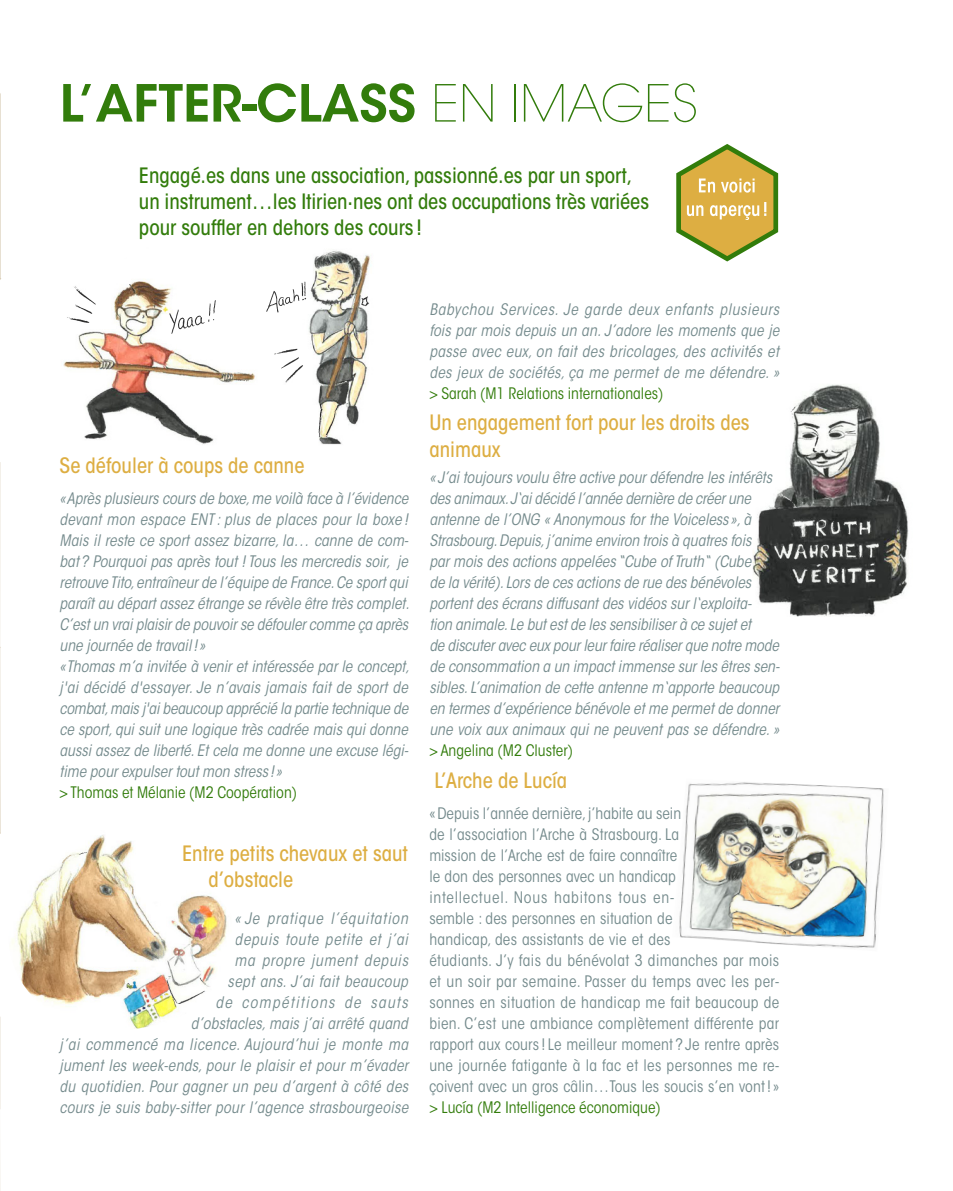
<style>
.page{position:relative;width:953px;height:1191px;background:#fff}
.page>*{position:absolute;margin:0;border:0;box-sizing:border-box;transform-origin:0 0}
.Titre-ok{font:600 50.75px "ITC Avant Garde Std";color:#327c0b}
.Sous-titre_-_ok{font:500 condensed 21px/26.2px "ITC Avant Garde Std";color:#327c0b}
.Sous-titre_-_ok-2{font:500 condensed 21px/26.2px "ITC Avant Garde Std";color:#ddae42}
.texte{font:italic condensed 15.75px/21px "ITC Avant Garde Std";color:#748a8c;text-align:justify}
.texte-2{font:condensed 15.75px/21px "ITC Avant Garde Std";letter-spacing:.01em;color:#748a8c}
.texte-3{font:italic condensed 15.75px/21px "ITC Avant Garde Std";letter-spacing:.02em;color:#748a8c;text-align:right}
.texte-4{font:condensed 15.75px "ITC Avant Garde Std";color:#327c0b}
.s1{font-weight:200}
.s2{font-style:normal;color:#327c0b}
.s3{color:#327c0b}
</style>
<div class="page">
<img style="left:752px;top:384px;width:157px;height:233px">
<img style="left:63px;top:250px;width:307px;height:195px">
<img style="left:265px;top:281px;width:41px;height:103px">
<img style="left:168px;top:299px;width:49px;height:35px">
<img style="left:67px;top:286px;width:30px;height:38px">
<svg style="left:160px;top:309px;width:3px;height:4px"></svg>
<img style="left:318px;top:403px;width:23px;height:41px">
<img style="left:333px;top:379px;width:23px;height:28px">
<svg style="left:211px;top:436px;width:3px;height:6px"></svg>
<svg style="left:217px;top:376px;width:13px;height:8px"></svg>
<img style="left:233px;top:378px;width:16px;height:4px">
<img style="left:354px;top:330px;width:14px;height:74px">
<img style="left:357px;top:294px;width:13px;height:17px">
<img style="left:679px;top:782px;width:205px;height:166px">
<img style="left:759px;top:863px;width:17px;height:4px">
<img style="left:746px;top:891px;width:22px;height:12px">
<img style="left:733px;top:923px;width:22px;height:8px">
<img style="left:759px;top:854px;width:24px;height:9px">
<svg style="left:787px;top:856px;width:2px;height:6px"></svg>
<img style="left:771px;top:925px;width:15px;height:11px">
<img style="left:12px;top:835px;width:216px;height:194px">
<img style="left:164px;top:975px;width:43px;height:33px">
<svg style="left:141px;top:987px;width:5px;height:5px"></svg>
<svg style="left:156px;top:931px;width:4px;height:4px"></svg>
<svg style="left:62px;top:851px;width:25px;height:13px"></svg>
<svg style="left:125px;top:981px;width:5px;height:7px"></svg>
<svg style="left:212px;top:844px;width:3px;height:7px"></svg>
<svg style="left:676px;top:144px;width:103px;height:118px"></svg>
<p class="Titre-ok" style="left:60px;top:71px;width:640px">L’AFTER-CLASS <span class="s1">EN IMAGES</span></p>
<p class="Sous-titre_-_ok" style="left:139px;top:162px;width:511px">Engagé.es dans une association, passionné.es par un sport, un instrument…les Itirien·nes ont des occupations très variées pour souffler en dehors des cours !</p>
<p class="Sous-titre_-_ok-2" style="left:60px;top:452px;width:246px">Se défouler à coups de canne</p>
<p class="texte" style="left:60px;top:488px;width:351px">«Après plusieurs cours de boxe, me voilà face à l’évidence devant mon espace ENT : plus de places pour la boxe !<br>Mais il reste ce sport assez bizarre, la… canne de com&shy;bat ? Pourquoi pas après tout ! Tous les mercredis soir, je retrouve Tito, entraîneur de l’équipe de France. Ce sport qui paraît au départ assez étrange se révèle être très complet.<br>C’est un vrai plaisir de pouvoir se défouler comme ça après une journée de travail !»</p>
<p class="texte" style="left:60px;top:656px;width:351px">«Thomas m’a invitée à venir et intéressée par le concept, j'ai décidé d'essayer. Je n’avais jamais fait de sport de combat, mais j'ai beaucoup apprécié la partie technique de ce sport, qui suit une logique très cadrée mais qui donne aussi assez de liberté. Et cela me donne une excuse légi&shy;time pour expulser tout mon stress !»</p>
<p class="texte-4" style="left:60px;top:783px;width:239px">&gt; Thomas et Mélanie (M2 Coopération)</p>
<p class="Sous-titre_-_ok-2" style="left:208px;top:840px;width:201px;text-indent:-26px">Entre petits chevaux et saut d’obstacle</p>
<p class="texte-3" style="left:60px;top:908px;width:350px">« Je pratique l’équitation<br>depuis toute petite et j’ai<br>ma propre jument depuis<br>sept ans. J’ai fait beaucoup<br>de compétitions de sauts<br>d’obstacles, mais j’ai arrêté quand<br>j’ai commencé ma licence. Aujourd’hui je monte ma jument les week-ends, pour le plaisir et pour m’évader du quotidien. Pour gagner un peu d’argent à côté des cours je suis baby-sitter pour l’agence strasbourgeoise</p>
<p class="texte" style="left:429px;top:299px;width:351px">Babychou Services. Je garde deux enfants plusieurs fois par mois depuis un an. J’adore les moments que je passe avec eux, on fait des bricolages, des activités et des jeux de sociétés, ça me permet de me détendre. » <span class="s2">&gt; Sarah (M1 Relations internationales)</span></p>
<p class="Sous-titre_-_ok-2" style="left:429px;top:409px;width:322px">Un engagement fort pour les droits des animaux</p>
<p class="texte" style="left:429px;top:467px;width:352px;text-align:left">« J’ai toujours voulu être active pour défendre les intérêts des animaux. J‘ai décidé l’année dernière de créer une antenne de l’ONG « Anonymous for the Voiceless », à Strasbourg. Depuis, j’anime environ trois à quatres fois<br>par mois des actions appelées “Cube of Truth“ (Cube<br>de la vérité). Lors de ces actions de rue des bénévoles portent des écrans diffusant des vidéos sur l‘exploita-<br>tion animale. Le but est de les sensibiliser à ce sujet et<br>de discuter avec eux pour leur faire réaliser que notre mode de consommation a un impact immense sur les êtres sen&shy;sibles. L’animation de cette antenne m‘apporte beaucoup en termes d’expérience bénévole et me permet de donner une voix aux animaux qui ne peuvent pas se défendre. » <span class="s2">&gt; Angelina (M2 Cluster)</span></p>
<p class="Sous-titre_-_ok-2" style="left:434px;top:766px;width:134px">L’Arche de Lucía</p>
<p class="texte-2" style="left:429px;top:803px;width:351px">«Depuis l’année dernière, j’habite au sein<br>de l’association l’Arche à Strasbourg. La<br>mission de l’Arche est de faire connaître<br>le don des personnes avec un handicap<br>intellectuel. Nous habitons tous en-<br>semble : des personnes en situation de<br>handicap, des assistants de vie et des<br>étudiants. J’y fais du bénévolat 3 dimanches par mois et un soir par semaine. Passer du temps avec les per&shy;sonnes en situation de handicap me fait beaucoup de bien. C’est une ambiance complètement différente par rapport aux cours !Le meilleur moment ? Je rentre après une journée fatigante à la fac et les personnes me re&shy;çoivent avec un gros câlin…Tous les soucis s’en vont!» <span class="s3">&gt; Lucía (M2 Intelligence économique)</span></p>
</div>
